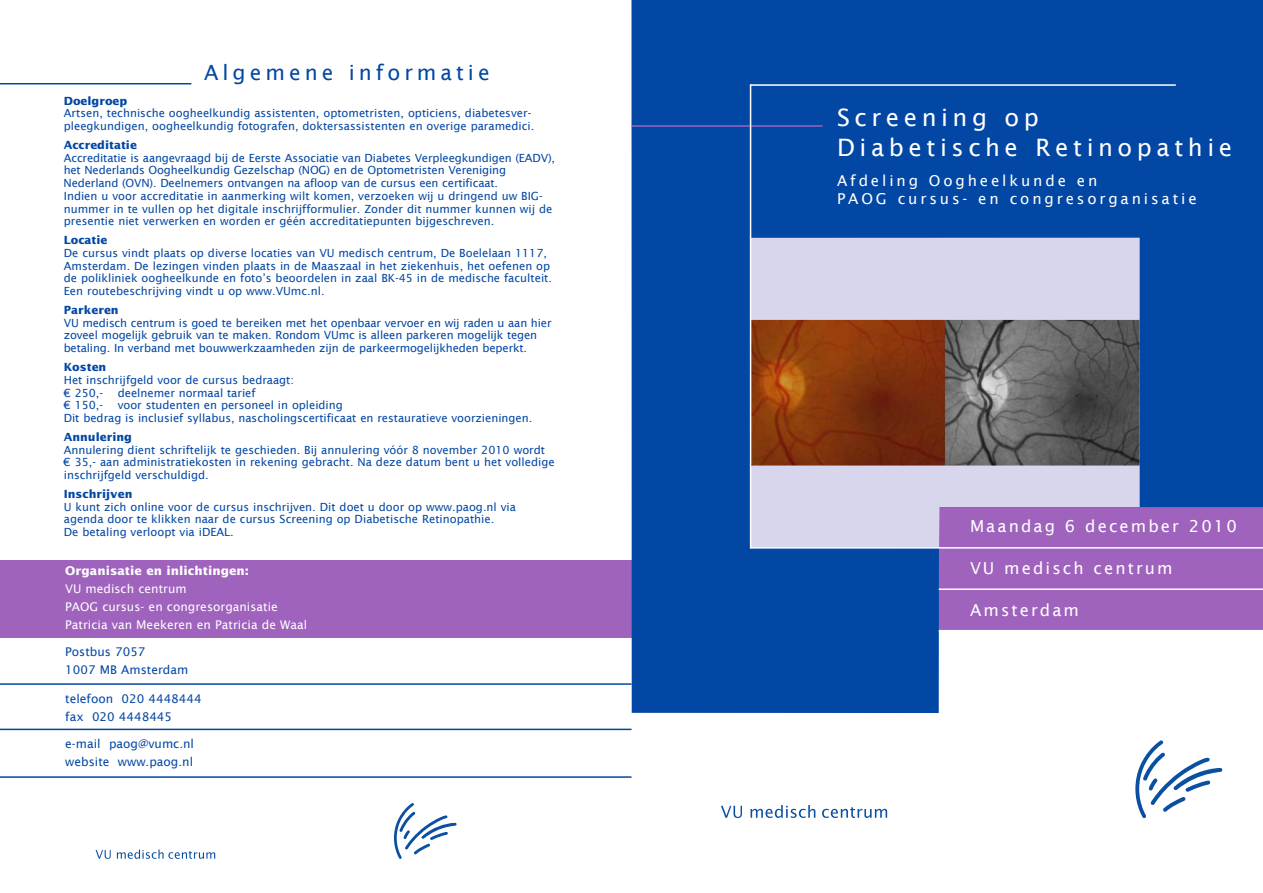
<style>
.page{position:relative;width:1263px;height:893px;background:#fff}
.page>*{position:absolute;margin:0;border:0;box-sizing:border-box;transform-origin:0 0}
.t1{font:24px/30px "Lucida Sans";letter-spacing:.19em;color:#fff}
.t2{font:21px "Lucida Sans";letter-spacing:.19em;color:#0347a4}
.t3{font:16.5px "Lucida Sans";letter-spacing:.125em;color:#fff}
.t4{font:15px/18px "Lucida Sans";letter-spacing:.19em;color:#fff}
.t5{font:12px/18px "Lucida Sans";color:#0347a4}
.t6{font:12px/18px "Lucida Sans";color:#fff}
.t7{font:700 12px "Lucida Sans";color:#fff}
.t8{font:11.25px/12.8px "Lucida Sans";color:#0347a4}
.t9{font:700 11.25px "Lucida Sans";color:#0347a4}
</style>
<div class="page">
<hr style="left:0;top:83px;width:191px;height:1px;background:#0347a4">
<div style="left:0;top:560px;width:631px;height:78px;background:#9f62bd"></div>
<svg style="left:631px;top:0;width:632px;height:713px;background:#2758ad"></svg>
<hr style="left:631px;top:125px;width:192px;height:2px;background:#9f62bd">
<svg style="left:721px;top:806px;width:21px;height:12px"></svg>
<svg style="left:750px;top:805px;width:65px;height:13px"></svg>
<svg style="left:822px;top:807px;width:65px;height:11px"></svg>
<svg style="left:1135px;top:740px;width:87px;height:79px"></svg>
<hr style="left:0;top:683px;width:631px;height:2px;background:#0347a4">
<hr style="left:0;top:776px;width:631px;height:2px;background:#0347a4">
<hr style="left:0;top:729px;width:631px;height:1px;background:#0347a4">
<svg style="left:96px;top:850px;width:15px;height:9px"></svg>
<svg style="left:117px;top:849px;width:98px;height:10px"></svg>
<svg style="left:394px;top:803px;width:63px;height:56px"></svg>
<hr style="left:750px;top:84px;width:426px;height:2px;background:#fff">
<hr style="left:939px;top:588px;width:324px;height:2px;background:#fff">
<hr style="left:939px;top:630px;width:324px;height:2px;background:#fff">
<svg style="left:751px;top:238px;width:389px;height:309px;background:#d0c6e6"></svg>
<img style="left:751px;top:320px;width:389px;height:145px">
<hr style="left:750px;top:547px;width:513px;height:2px;background:#fff">
<hr style="left:750px;top:84px;width:1px;height:465px;background:#fff">
<h2 class="t2" style="left:204px;top:60px;width:287px">Algemene informatie</h2>
<p class="t9" style="left:64px;top:96px;width:65px">Doelgroep</p>
<p class="t8" style="left:64px;top:107px;width:472px">Artsen, technische oogheelkundig assistenten, optometristen, opticiens, diabetesver&shy;pleegkundigen, oogheelkundig fotografen, doktersassistenten en overige paramedici.</p>
<p class="t9" style="left:64px;top:140px;width:75px">Accreditatie</p>
<p class="t8" style="left:64px;top:151px;width:493px">Accreditatie is aangevraagd bij de Eerste Associatie van Diabetes Verpleegkundigen (EADV), het Nederlands Oogheelkundig Gezelschap (NOG) en de Optometristen Vereniging Nederland (OVN). Deelnemers ontvangen na afloop van de cursus een certificaat.<br>Indien u voor accreditatie in aanmerking wilt komen, verzoeken wij u dringend uw BIG&shy;nummer in te vullen op het digitale inschrijfformulier. Zonder dit nummer kunnen wij de presentie niet verwerken en worden er géén accreditatiepunten bijgeschreven.</p>
<p class="t9" style="left:64px;top:236px;width:45px">Locatie</p>
<p class="t8" style="left:64px;top:246px;width:490px">De cursus vindt plaats op diverse locaties van VU medisch centrum, De Boelelaan 1117, Amsterdam. De lezingen vinden plaats in de Maaszaal in het ziekenhuis, het oefenen op de polikliniek oogheelkunde en foto’s beoordelen in zaal BK-45 in de medische faculteit.<br>Een routebeschrijving vindt u op www.VUmc.nl.</p>
<p class="t9" style="left:64px;top:305px;width:56px">Parkeren</p>
<p class="t8" style="left:64px;top:316px;width:489px">VU medisch centrum is goed te bereiken met het openbaar vervoer en wij raden u aan hier zoveel mogelijk gebruik van te maken. Rondom VUmc is alleen parkeren mogelijk tegen betaling. In verband met bouwwerkzaamheden zijn de parkeermogelijkheden beperkt.</p>
<p class="t9" style="left:64px;top:362px;width:44px">Kosten</p>
<p class="t8" style="left:64px;top:373px;width:232px">Het inschrijfgeld voor de cursus bedraagt: € 250,-</p>
<p class="t8" style="left:118px;top:386px;width:139px">deelnemer normaal tarief</p>
<p class="t8" style="left:64px;top:399px;width:470px;text-indent:54px">voor studenten en personeel in opleiding<br>Dit bedrag is inclusief syllabus, nascholingscertificaat en restauratieve voorzieningen.</p>
<p class="t9" style="left:64px;top:432px;width:70px">Annulering</p>
<p class="t8" style="left:64px;top:443px;width:492px">Annulering dient schriftelijk te geschieden. Bij annulering vóór 8 november 2010 wordt € 35,- aan administratiekosten in rekening gebracht. Na deze datum bent u het volledige inschrijfgeld verschuldigd.</p>
<p class="t9" style="left:64px;top:489px;width:70px">Inschrijven</p>
<p class="t8" style="left:64px;top:500px;width:454px">U kunt zich online voor de cursus inschrijven. Dit doet u door op www.paog.nl via agenda door te klikken naar de cursus Screening op Diabetische Retinopathie.<br>De betaling verloopt via iDEAL.</p>
<p class="t8" style="left:64px;top:399px;width:41px">€ 150,-</p>
<p class="t7" style="left:65px;top:566px;width:185px">Organisatie en inlichtingen:</p>
<p class="t6" style="left:65px;top:580px;width:243px">VU medisch centrum<br>PAOG cursus- en congresorganisatie<br>Patricia van Meekeren en Patricia de Waal</p>
<p class="t5" style="left:65px;top:643px;width:125px">Postbus 7057<br>1007 MB Amsterdam</p>
<p class="t5" style="left:65px;top:689px;width:138px">telefoon 020 4448444 fax 020 4448445</p>
<p class="t5" style="left:65px;top:734px;width:130px">e-mail paog@vumc.nl website www.paog.nl</p>
<h1 class="t1" style="left:837px;top:102px;width:397px">Screening op<br>Diabetische Retinopathie</h1>
<h3 class="t4" style="left:837px;top:171px;width:361px">Afdeling Oogheelkunde en<br>PAOG cursus- en congresorganisatie</h3>
<h3 class="t3" style="left:970px;top:516px;width:268px">Maandag 6 december 2010</h3>
<h3 class="t3" style="left:970px;top:558px;width:204px">VU medisch centrum</h3>
<h3 class="t3" style="left:970px;top:600px;width:110px">Amsterdam</h3>
</div>
